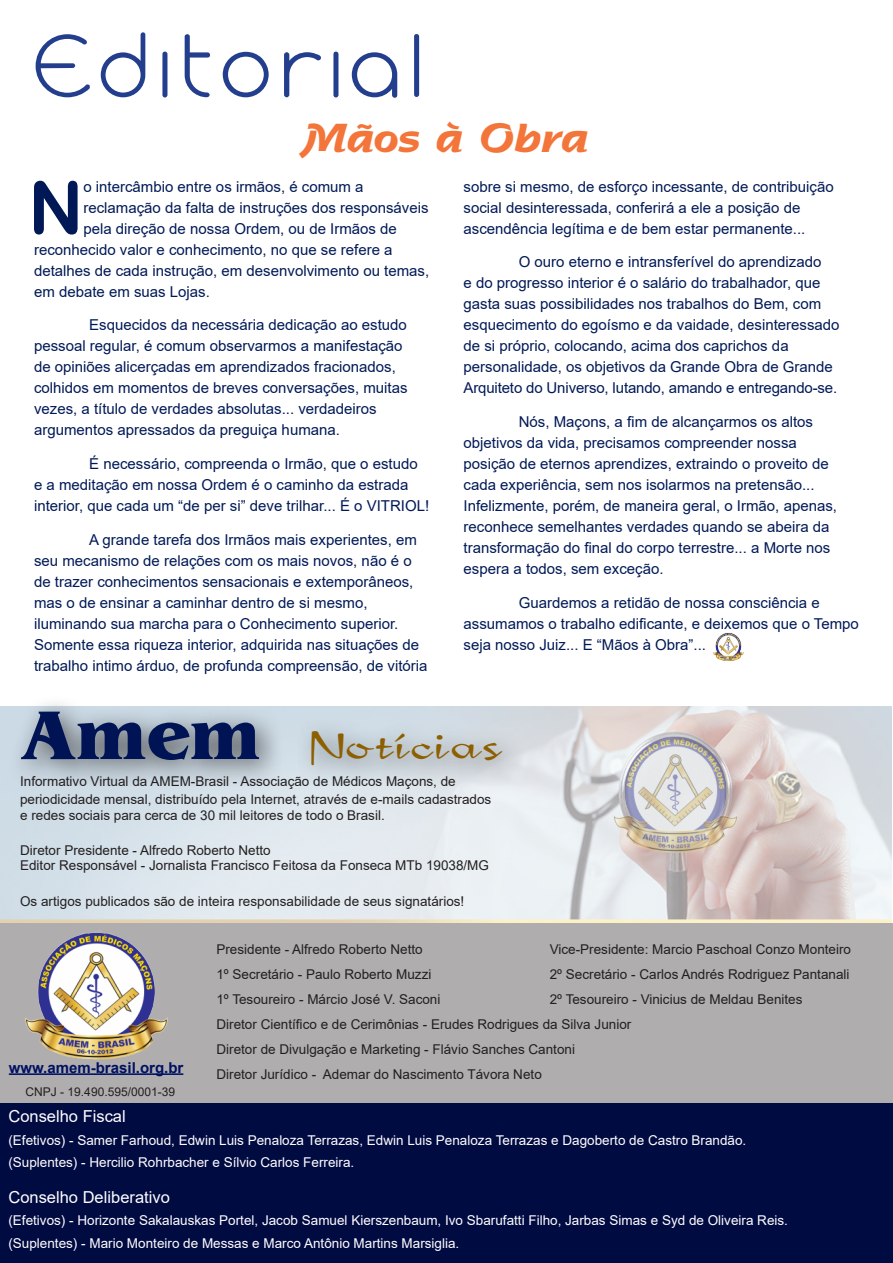
<style>
.page{position:relative;width:893px;height:1263px;background:#fff}
.page>*{position:absolute;margin:0;border:0;box-sizing:border-box;transform-origin:0 0}
.t1{font:90px "Cyclo Trial";color:#243e8e}
.t2{font:72.75px "Arial Rounded MT Bold";color:#001956}
.t3{font:45px "New Day Script";color:#8d5f00}
.t4{font:700 42px "Agfa Nadianne";color:#f37539}
.t5{font:16.5px "Arial";color:#fffdff}
.t6{font:15px/21px "Arial";color:#001956}
.t7{font:700 15px "Arial";color:#001163}
.t8{font:13.5px/18px "Arial";color:#231f20}
.t9{font:13.5px/22.5px "Arial";color:#fffdff}
.t10{font:12px "Arial";color:#231f20}
.s1{font-family:"Bangkok";font-size:72px;color:#001455}
</style>
<div class="page">
<img style="left:1px;top:706px;width:891px;height:217px">
<div style="left:0;top:923px;width:893px;height:181px;background:#afadad"></div>
<div style="left:0;top:1104px;width:893px;height:159px;background:#000b42"></div>
<div style="left:8px;top:695px;width:519px;height:96px;background:#231f20;opacity:.75"></div>
<hr style="left:9px;top:1073px;width:174px;height:2px;background:#001163">
<img style="left:608px;top:735px;width:137px;height:125px">
<img style="left:25px;top:932px;width:143px;height:128px">
<img style="left:712px;top:633px;width:32px;height:29px">
<p class="t1" style="left:30px;top:31px;width:400px">Editorial</p>
<p class="t4" style="left:303px;top:111px;width:287px">Mãos à Obra</p>
<p class="t2" style="left:28px;top:165px;width:57px">N</p>
<p class="t6" style="left:83px;top:176px;width:282px">o intercâmbio entre os irmãos, é comum a</p>
<p class="t6" style="left:83px;top:197px;width:347px">reclamação da falta de instruções dos responsáveis</p>
<p class="t6" style="left:83px;top:218px;width:315px">pela direção de nossa Ordem, ou de Irmãos de</p>
<p class="t6" style="left:34px;top:239px;width:360px">reconhecido valor e conhecimento, no que se refere a</p>
<p class="t6" style="left:34px;top:260px;width:397px">detalhes de cada instrução, em desenvolvimento ou temas,</p>
<p class="t6" style="left:34px;top:281px;width:177px">em debate em suas Lojas.</p>
<p class="t6" style="left:34px;top:315px;width:375px;text-indent:55px">Esquecidos da necessária dedicação ao estudo pessoal regular, é comum observarmos a manifestação de opiniões alicerçadas em aprendizados fracionados, colhidos em momentos de breves conversações, muitas vezes, a título de verdades absolutas... verdadeiros argumentos apressados da preguiça humana.</p>
<p class="t6" style="left:34px;top:453px;width:397px;text-indent:55px">É necessário, compreenda o Irmão, que o estudo e a meditação em nossa Ordem é o caminho da estrada interior, que cada um “de per si” deve trilhar... É o VITRIOL!</p>
<p class="t6" style="left:34px;top:529px;width:395px;text-indent:55px">A grande tarefa dos Irmãos mais experientes, em seu mecanismo de relações com os mais novos, não é o de trazer conhecimentos sensacionais e extemporâneos, mas o de ensinar a caminhar dentro de si mesmo, iluminando sua marcha para o Conhecimento superior.<br>Somente essa riqueza interior, adquirida nas situações de trabalho intimo árduo, de profunda compreensão, de vitória</p>
<p class="t6" style="left:463px;top:176px;width:372px">sobre si mesmo, de esforço incessante, de contribuição social desinteressada, conferirá a ele a posição de ascendência legítima e de bem estar permanente...</p>
<p class="t6" style="left:463px;top:252px;width:378px;text-indent:55px">O ouro eterno e intransferível do aprendizado<br>e do progresso interior é o salário do trabalhador, que gasta suas possibilidades nos trabalhos do Bem, com esquecimento do egoísmo e da vaidade, desinteressado de si próprio, colocando, acima dos caprichos da personalidade, os objetivos da Grande Obra de Grande Arquiteto do Universo, lutando, amando e entregando-se.</p>
<p class="t6" style="left:463px;top:411px;width:375px;text-indent:55px">Nós, Maçons, a fim de alcançarmos os altos objetivos da vida, precisamos compreender nossa posição de eternos aprendizes, extraindo o proveito de cada experiência, sem nos isolarmos na pretensão...<br>Infelizmente, porém, de maneira geral, o Irmão, apenas, reconhece semelhantes verdades quando se abeira da transformação do final do corpo terrestre... a Morte nos espera a todos, sem exceção.</p>
<p class="t6" style="left:463px;top:592px;width:397px;text-indent:55px">Guardemos a retidão de nossa consciência e assumamos o trabalho edificante, e deixemos que o Tempo seja nosso Juiz... E “Mãos à Obra”...</p>
<p class="t3" style="left:20px;top:721px;width:485px"><span class="s1">Amem</span> Notícias</p>
<p class="t8" style="left:20px;top:772px;width:473px">Informativo Virtual da AMEM-Brasil - Associação de Médicos Maçons, de periodicidade mensal, distribuído pela Internet, através de e-mails cadastrados</p>
<p class="t8" style="left:20px;top:806px;width:366px">e redes sociais para cerca de 30 mil leitores de todo o Brasil.</p>
<p class="t8" style="left:20px;top:843px;width:470px;line-height:15px">Diretor Presidente - Alfredo Roberto Netto<br>Editor Responsável - Jornalista Francisco Feitosa da Fonseca MTb 19038/MG</p>
<p class="t8" style="left:20px;top:892px;width:446px">Os artigos publicados são de inteira responsabilidade de seus signatários!</p>
<p class="t7" style="left:9px;top:1057px;width:176px">www.amem-brasil.org.br</p>
<p class="t10" style="left:26px;top:1083px;width:151px">CNPJ - 19.490.595/0001-39</p>
<p class="t8" style="left:216px;top:940px;width:208px">Presidente - Alfredo Roberto Netto</p>
<p class="t8" style="left:550px;top:940px;width:303px">Vice-Presidente: Marcio Paschoal Conzo Monteiro</p>
<p class="t8" style="left:216px;top:965px;width:217px">1º Secretário - Paulo Roberto Muzzi</p>
<p class="t8" style="left:550px;top:965px;width:301px">2º Secretário - Carlos Andrés Rodriguez Pantanali</p>
<p class="t8" style="left:216px;top:990px;width:226px">1º Tesoureiro - Márcio José V. Saconi</p>
<p class="t8" style="left:550px;top:990px;width:254px">2º Tesoureiro - Vinicius de Meldau Benites</p>
<p class="t8" style="left:216px;top:1015px;width:416px">Diretor Científico e de Cerimônias - Erudes Rodrigues da Silva Junior</p>
<p class="t8" style="left:216px;top:1040px;width:360px">Diretor de Divulgação e Marketing - Flávio Sanches Cantoni</p>
<p class="t8" style="left:216px;top:1065px;width:327px">Diretor Jurídico - Ademar do Nascimento Távora Neto</p>
<p class="t5" style="left:8px;top:1105px;width:119px">Conselho Fiscal</p>
<p class="t9" style="left:8px;top:1129px;width:739px">(Efetivos) - Samer Farhoud, Edwin Luis Penaloza Terrazas, Edwin Luis Penaloza Terrazas e Dagoberto de Castro Brandão. (Suplentes) - Hercilio Rohrbacher e Sílvio Carlos Ferreira.</p>
<p class="t5" style="left:8px;top:1185px;width:163px">Conselho Deliberativo</p>
<p class="t9" style="left:8px;top:1209px;width:781px">(Efetivos) - Horizonte Sakalauskas Portel, Jacob Samuel Kierszenbaum, Ivo Sbarufatti Filho, Jarbas Simas e Syd de Oliveira Reis. (Suplentes) - Mario Monteiro de Messas e Marco Antônio Martins Marsiglia.</p>
</div>
